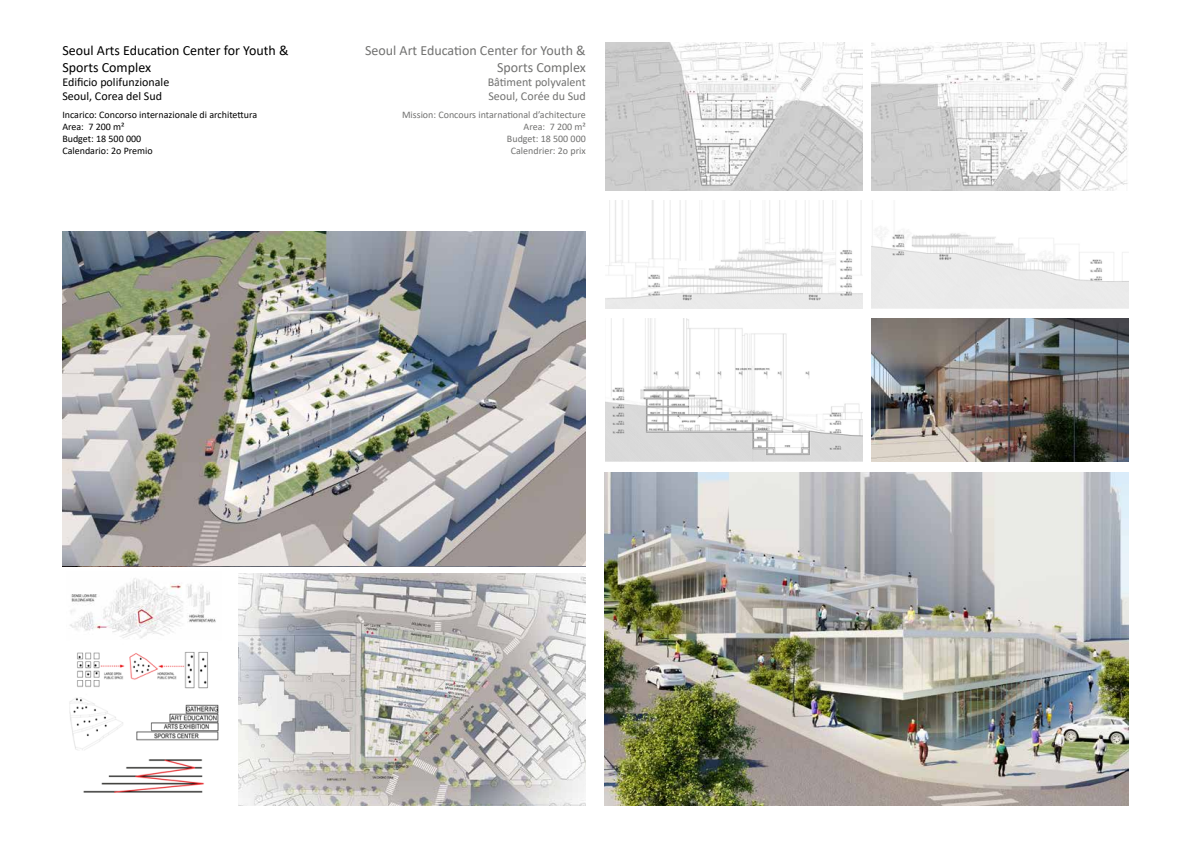
<style>
.page{position:relative;width:1191px;height:842px;background:#fff}
.page>*{position:absolute;margin:0;border:0;box-sizing:border-box;transform-origin:0 0}
.t1{font:14px/16.8px "Calibri";color:#000}
.t2{font:14px/16.8px "Calibri";color:#727271;text-align:right}
.t3{font:12px/14.4px "Calibri";color:#000}
.t4{font:12px/14.4px "Calibri";color:#727271}
.t5{font:10px/12px "Calibri";color:#000}
.t6{font:10px/12px "Calibri";color:#727271;text-align:right}
</style>
<div class="page">
<img style="left:62px;top:232px;width:524px;height:333px">
<img style="left:604px;top:472px;width:524px;height:334px">
<img style="left:871px;top:318px;width:257px;height:144px">
<img style="left:871px;top:42px;width:257px;height:148px">
<img style="left:605px;top:42px;width:257px;height:148px">
<img style="left:605px;top:318px;width:257px;height:144px">
<img style="left:605px;top:200px;width:257px;height:108px">
<img style="left:871px;top:228px;width:257px;height:80px">
<img style="left:83px;top:759px;width:121px;height:34px">
<img style="left:69px;top:697px;width:150px;height:53px">
<img style="left:70px;top:578px;width:146px;height:60px">
<img style="left:77px;top:652px;width:131px;height:37px">
<img style="left:238px;top:574px;width:348px;height:232px">
<h1 class="t1" style="left:62px;top:41px;width:228px">Seoul Arts Education Center for Youth &amp;<br>Sports Complex</h1>
<p class="t3" style="left:62px;top:75px;width:108px">Edificio polifunzionale<br>Seoul, Corea del Sud</p>
<h1 class="t2" style="left:365px;top:41px;width:222px">Seoul Art Education Center for Youth &amp;<br>Sports Complex</h1>
<p class="t4" style="left:487px;top:75px;width:100px">Bâtiment polyvalent<br>Seoul, Corée du Sud</p>
<p class="t5" style="left:62px;top:108px;width:196px">Incarico: Concorso internazionale di architettura<br>Area: 7 200 m²<br>Budget: 18 500 000<br>Calendario: 2o Premio</p>
<p class="t6" style="left:402px;top:108px;width:185px">Mission: Concours intarnational d’achitecture<br>Area: 7 200 m²<br>Budget: 18 500 000<br>Calendrier: 2o prix</p>
</div>
